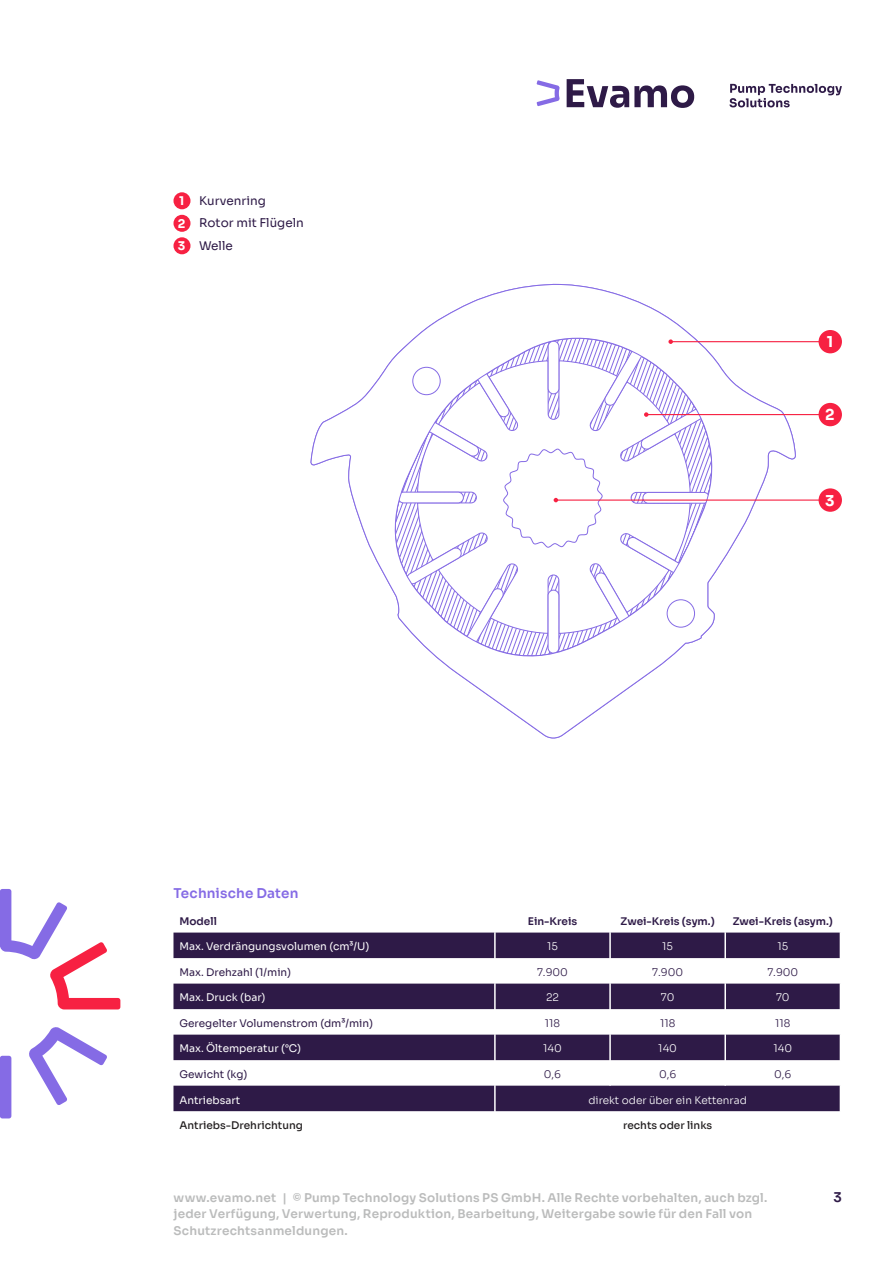
<style>
.page{position:relative;width:893px;height:1263px;background:#fff}
.page>*{position:absolute;margin:0;border:0;box-sizing:border-box;transform-origin:0 0}
.t1{font:700 15px "Sora";color:#fff}
.t2{font:600 13.5px "Sora";letter-spacing:.015em;color:#856be5}
.t3{font:600 13.5px "Sora";color:#2e1a47}
.t4{font:600 12px/16.5px "Sora";letter-spacing:.015em;color:#bbbcbc}
.t5{font:12px "Sora";color:#2e1a47}
.t6{font:700 12px "Sora";color:#fff}
.t7{font:10.5px "Sora";color:#fff}
.t8{font:10.5px "Sora";color:#2e1a47}
.t9{font:600 10.5px "Sora";color:#2e1a47}
.t10{font:300 10.5px "Sora";color:#fff}
.t11{font:500 10.5px "Sora";color:#231f20}
.t12{font:300 10.5px "Sora";color:#2e1a47}
</style>
<div class="page">
<svg style="left:311px;top:284px;width:485px;height:455px"></svg>
<div style="left:173px;top:192px;width:17px;height:17px;background:#f72142;border-radius:50%"></div>
<div style="left:173px;top:215px;width:17px;height:17px;background:#f72142;border-radius:50%"></div>
<div style="left:173px;top:237px;width:17px;height:17px;background:#f72142;border-radius:50%"></div>
<hr style="left:671px;top:341px;width:151px;height:1px;background:#f72142">
<hr style="left:646px;top:414px;width:176px;height:1px;background:#f72142">
<hr style="left:556px;top:499px;width:274px;height:2px;background:#f72142">
<svg style="left:406px;top:339px;width:303px;height:310px"></svg>
<div style="left:819px;top:330px;width:23px;height:23px;background:#f72142;border-radius:50%"></div>
<div style="left:819px;top:403px;width:23px;height:23px;background:#f72142;border-radius:50%"></div>
<div style="left:819px;top:488px;width:23px;height:24px;background:#f72142;border-radius:50%"></div>
<svg style="left:173px;top:932px;width:667px;height:179px;fill:#2e1a47"></svg>
<hr style="left:494px;top:932px;width:2px;height:26px;background:#fff">
<hr style="left:609px;top:932px;width:2px;height:26px;background:#fff">
<hr style="left:724px;top:932px;width:2px;height:26px;background:#fff">
<hr style="left:494px;top:958px;width:2px;height:25px;background:#fff">
<hr style="left:609px;top:958px;width:2px;height:25px;background:#fff">
<hr style="left:724px;top:958px;width:2px;height:25px;background:#fff">
<hr style="left:494px;top:983px;width:2px;height:26px;background:#fff">
<hr style="left:609px;top:983px;width:2px;height:26px;background:#fff">
<hr style="left:724px;top:983px;width:2px;height:26px;background:#fff">
<hr style="left:494px;top:1009px;width:2px;height:26px;background:#fff">
<hr style="left:609px;top:1009px;width:2px;height:26px;background:#fff">
<hr style="left:724px;top:1009px;width:2px;height:26px;background:#fff">
<hr style="left:494px;top:1035px;width:2px;height:25px;background:#fff">
<hr style="left:609px;top:1035px;width:2px;height:25px;background:#fff">
<hr style="left:724px;top:1035px;width:2px;height:25px;background:#fff">
<hr style="left:494px;top:1060px;width:2px;height:26px;background:#fff">
<hr style="left:609px;top:1060px;width:2px;height:26px;background:#fff">
<hr style="left:724px;top:1060px;width:2px;height:26px;background:#fff">
<hr style="left:494px;top:1086px;width:2px;height:25px;background:#fff">
<svg style="left:0;top:889px;width:120px;height:120px"></svg>
<svg style="left:29px;top:1027px;width:78px;height:78px"></svg>
<div style="left:0;top:1056px;width:11px;height:62px;background:#856be5;border-radius:3px"></div>
<svg style="left:567px;top:79px;width:127px;height:29px"></svg>
<svg style="left:729px;top:84px;width:113px;height:23px"></svg>
<svg style="left:537px;top:80px;width:23px;height:26px"></svg>
<p class="t6" style="left:179px;top:191px;width:7px">1</p>
<p class="t6" style="left:178px;top:213px;width:9px">2</p>
<p class="t6" style="left:178px;top:236px;width:9px">3</p>
<p class="t5" style="left:199px;top:191px;width:68px">Kurvenring</p>
<p class="t5" style="left:199px;top:213px;width:106px">Rotor mit Flügeln</p>
<p class="t5" style="left:199px;top:236px;width:35px">Welle</p>
<p class="t1" style="left:827px;top:329px;width:8px">1</p>
<p class="t1" style="left:825px;top:402px;width:11px">2</p>
<p class="t1" style="left:825px;top:488px;width:11px">3</p>
<p class="t2" style="left:173px;top:882px;width:126px">Technische Daten</p>
<p class="t9" style="left:179px;top:912px;width:39px">Modell</p>
<p class="t9" style="left:528px;top:912px;width:51px">Ein-Kreis</p>
<p class="t9" style="left:621px;top:912px;width:96px">Zwei-Kreis (sym.)</p>
<p class="t9" style="left:733px;top:912px;width:102px">Zwei-Kreis (asym.)</p>
<p class="t7" style="left:179px;top:938px;width:191px">Max. Verdrängungsvolumen (cm³/U)</p>
<p class="t10" style="left:547px;top:938px;width:12px">15</p>
<p class="t10" style="left:662px;top:938px;width:12px">15</p>
<p class="t10" style="left:777px;top:938px;width:12px">15</p>
<p class="t8" style="left:179px;top:963px;width:113px">Max. Drehzahl (1/min)</p>
<p class="t12" style="left:537px;top:963px;width:32px">7.900</p>
<p class="t12" style="left:652px;top:963px;width:32px">7.900</p>
<p class="t12" style="left:767px;top:963px;width:32px">7.900</p>
<p class="t7" style="left:179px;top:989px;width:88px">Max. Druck (bar)</p>
<p class="t10" style="left:546px;top:989px;width:14px">22</p>
<p class="t10" style="left:661px;top:989px;width:15px">70</p>
<p class="t10" style="left:776px;top:989px;width:15px">70</p>
<p class="t8" style="left:179px;top:1014px;width:195px">Geregelter Volumenstrom (dm³/min)</p>
<p class="t12" style="left:545px;top:1014px;width:17px">118</p>
<p class="t12" style="left:660px;top:1014px;width:17px">118</p>
<p class="t12" style="left:775px;top:1014px;width:17px">118</p>
<p class="t7" style="left:179px;top:1040px;width:123px">Max. Öltemperatur (°C)</p>
<p class="t10" style="left:543px;top:1040px;width:20px">140</p>
<p class="t10" style="left:658px;top:1040px;width:20px">140</p>
<p class="t10" style="left:773px;top:1040px;width:20px">140</p>
<p class="t8" style="left:179px;top:1065px;width:70px">Gewicht (kg)</p>
<p class="t12" style="left:544px;top:1065px;width:19px">0,6</p>
<p class="t12" style="left:659px;top:1065px;width:19px">0,6</p>
<p class="t12" style="left:774px;top:1065px;width:19px">0,6</p>
<p class="t7" style="left:179px;top:1091px;width:62px">Antriebsart</p>
<p class="t10" style="left:588px;top:1091px;width:160px">direkt oder über ein Kettenrad</p>
<p class="t11" style="left:179px;top:1116px;width:125px">Antriebs-Drehrichtung</p>
<p class="t11" style="left:623px;top:1116px;width:90px">rechts oder links</p>
<p class="t4" style="left:173px;top:1188px;width:595px">www.evamo.net | © Pump Technology Solutions PS GmbH. Alle Rechte vorbehalten, auch bzgl.</p>
<p class="t3" style="left:833px;top:1186px;width:10px">3</p>
<p class="t4" style="left:173px;top:1204px;width:580px">jeder Verfügung, Verwertung, Reproduktion, Bearbeitung, Weitergabe sowie für den Fall von<br>Schutzrechtsanmeldungen.</p>
</div>
